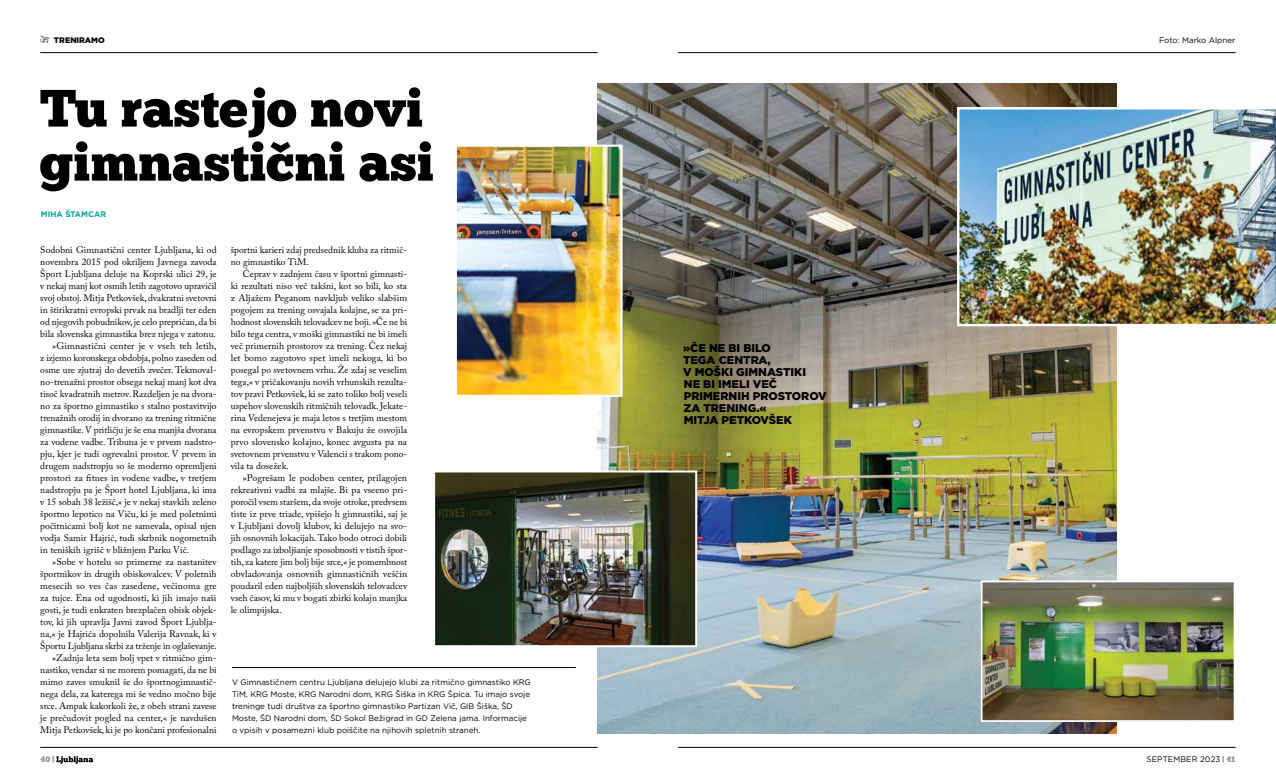
<style>
.page{position:relative;width:1276px;height:780px;background:#fff}
.page>*{position:absolute;margin:0;border:0;box-sizing:border-box;transform-origin:0 0}
.t1{font:52.4px/54px "Chunk Five Ex";color:#000}
.t2{font:900 11.2px/12px "Gotham";color:#000}
.t3{font:9.5px/12px "Adobe Caslon Pro";letter-spacing:.005em;color:#000;text-align:justify}
.t4{font:8px/12px "Gotham";color:#000}
.t5{font:700 8px "Gotham";color:#00a79e}
.t6{font:900 8px "Gotham";color:#000}
.t7{font:8px "Chunk Five Ex";color:#939598}
.s1{font-family:"Chunk Five Ex";color:#939598}
</style>
<div class="page">
<hr style="left:40px;top:52px;width:558px;height:1px;background:#000">
<hr style="left:678px;top:52px;width:557px;height:1px;background:#000">
<hr style="left:40px;top:747px;width:558px;height:1px;background:#000">
<hr style="left:678px;top:747px;width:557px;height:1px;background:#000">
<svg style="left:56px;top:756px;width:37px;height:7px"></svg>
<svg style="left:40px;top:35px;width:9px;height:8px"></svg>
<img style="left:598px;top:84px;width:518px;height:649px">
<img style="left:458px;top:148px;width:161px;height:246px">
<div style="left:455px;top:145px;width:167px;height:252px;border:2px solid #fff"></div>
<img style="left:983px;top:583px;width:249px;height:136px">
<div style="left:980px;top:580px;width:255px;height:142px;border:2px solid #fff"></div>
<img style="left:957px;top:107px;width:319px;height:219px">
<img style="left:436px;top:473px;width:258px;height:171px">
<div style="left:433px;top:470px;width:264px;height:177px;border:2px solid #fff"></div>
<hr style="left:232px;top:667px;width:344px;height:1px;background:#000">
<p class="t6" style="left:54px;top:35px;width:52px">TRENIRAMO</p>
<p class="t4" style="left:1159px;top:34px;width:78px">Foto: Marko Alpner</p>
<h1 class="t1" style="left:40px;top:80px;width:396px">Tu rastejo novi gimnastični asi</h1>
<p class="t5" style="left:41px;top:208px;width:67px">MIHA ŠTAMCAR</p>
<p class="t3" style="left:231px;top:243px;width:178px">športni karieri zdaj predsednik kluba za ritmič&shy;no gimnastiko TiM.</p>
<p class="t3" style="left:231px;top:267px;width:178px;text-indent:12px">Čeprav v zadnjem času v športni gimnasti&shy;ki rezultati niso več takšni, kot so bili, ko sta z Aljažem Peganom navkljub veliko slabšim pogojem za trening osvajala kolajne, se za pri&shy;hodnost slovenskih telovadcev ne boji. »Če ne bi bilo tega centra, v moški gimnastiki ne bi imeli več primernih prostorov za trening. Čez nekaj let bomo zagotovo spet imeli nekoga, ki bo posegal po svetovnem vrhu. Že zdaj se veselim tega,« v pričakovanju novih vrhunskih rezulta&shy;tov pravi Petkovšek, ki se zato toliko bolj veseli uspehov slovenskih ritmičnih telovadk. Jekate&shy;rina Vedenejeva je maja letos s tretjim mestom na evropskem prvenstvu v Bakuju že osvojila prvo slovensko kolajno, konec avgusta pa na svetovnem prvenstvu v Valencii s trakom pono&shy;vila ta dosežek.</p>
<p class="t3" style="left:231px;top:471px;width:178px;text-indent:12px">»Pogrešam le podoben center, prilagojen rekreativni vadbi za mlajše. Bi pa vseeno pri&shy;poročil vsem staršem, da svoje otroke, predvsem tiste iz prve triade, vpišejo h gimnastiki, saj je v Ljubljani dovolj klubov, ki delujejo na svo&shy;jih osnovnih lokacijah. Tako bodo otroci dobili podlago za izboljšanje sposobnosti v tistih špor&shy;tih, za katere jim bolj bije srce,« je pomembnost obvladovanja osnovnih gimnastičnih veščin poudaril eden najboljših slovenskih telovadcev vseh časov, ki mu v bogati zbirki kolajn manjka le olimpijska.</p>
<p class="t3" style="left:40px;top:243px;width:178px">Sodobni Gimnastični center Ljubljana, ki od</p>
<p class="t3" style="left:40px;top:255px;width:178px">novembra 2015 pod okriljem Javnega zavoda</p>
<p class="t3" style="left:40px;top:267px;width:178px">Šport Ljubljana deluje na Koprski ulici 29, je</p>
<p class="t3" style="left:40px;top:279px;width:178px">v nekaj manj kot osmih letih zagotovo upravičil</p>
<p class="t3" style="left:40px;top:291px;width:178px">svoj obstoj. Mitja Petkovšek, dvakratni svetovni</p>
<p class="t3" style="left:40px;top:303px;width:178px">in štirikratni evropski prvak na bradlji ter eden</p>
<p class="t3" style="left:40px;top:315px;width:178px">od njegovih pobudnikov, je celo prepričan, da bi</p>
<p class="t3" style="left:40px;top:327px;width:177px">bila slovenska gimnastika brez njega v zatonu.</p>
<p class="t3" style="left:52px;top:339px;width:166px">»Gimnastični center je v vseh teh letih,</p>
<p class="t3" style="left:40px;top:351px;width:178px">z izjemo koronskega obdobja, polno zaseden od</p>
<p class="t3" style="left:40px;top:363px;width:178px">osme ure zjutraj do devetih zvečer. Tekmoval-</p>
<p class="t3" style="left:40px;top:375px;width:178px">no-trenažni prostor obsega nekaj manj kot dva</p>
<p class="t3" style="left:40px;top:387px;width:178px">tisoč kvadratnih metrov. Razdeljen je na dvora-</p>
<p class="t3" style="left:40px;top:399px;width:178px">no za športno gimnastiko s stalno postavitvijo</p>
<p class="t3" style="left:40px;top:411px;width:178px">trenažnih orodij in dvorano za trening ritmične</p>
<p class="t3" style="left:40px;top:423px;width:178px">gimnastike. V pritličju je še ena manjša dvorana</p>
<p class="t3" style="left:40px;top:435px;width:178px">za vodene vadbe. Tribuna je v prvem nadstro-</p>
<p class="t3" style="left:40px;top:447px;width:178px">pju, kjer je tudi ogrevalni prostor. V prvem in</p>
<p class="t3" style="left:40px;top:459px;width:178px">drugem nadstropju so še moderno opremljeni</p>
<p class="t3" style="left:40px;top:471px;width:178px">prostori za fitnes in vodene vadbe, v tretjem</p>
<p class="t3" style="left:40px;top:483px;width:178px">nadstropju pa je Šport hotel Ljubljana, ki ima</p>
<p class="t3" style="left:40px;top:495px;width:178px">v 15 sobah 38 ležišč,« je v nekaj stavkih zeleno</p>
<p class="t3" style="left:40px;top:507px;width:178px">športno lepotico na Viču, ki je med poletnimi</p>
<p class="t3" style="left:40px;top:519px;width:178px">počitnicami bolj kot ne samevala, opisal njen</p>
<p class="t3" style="left:40px;top:531px;width:178px">vodja Samir Hajrić, tudi skrbnik nogometnih</p>
<p class="t3" style="left:40px;top:543px;width:150px">in teniških igrišč v bližnjem Parku Vič.</p>
<p class="t3" style="left:52px;top:555px;width:166px">»Sobe v hotelu so primerne za nastanitev</p>
<p class="t3" style="left:40px;top:567px;width:178px">športnikov in drugih obiskovalcev. V poletnih</p>
<p class="t3" style="left:40px;top:579px;width:178px">mesecih so ves čas zasedene, večinoma gre</p>
<p class="t3" style="left:40px;top:591px;width:178px">za tujce. Ena od ugodnosti, ki jih imajo naši</p>
<p class="t3" style="left:40px;top:603px;width:178px">gosti, je tudi enkraten brezplačen obisk objek-</p>
<p class="t3" style="left:40px;top:615px;width:178px">tov, ki jih upravlja Javni zavod Šport Ljublja-</p>
<p class="t3" style="left:40px;top:627px;width:178px">na,« je Hajrića dopolnila Valerija Ravnak, ki v</p>
<p class="t3" style="left:40px;top:639px;width:178px">Športu Ljubljana skrbi za trženje in oglaševanje.</p>
<p class="t3" style="left:52px;top:651px;width:166px">»Zadnja leta sem bolj vpet v ritmično gim-</p>
<p class="t3" style="left:40px;top:663px;width:178px">nastiko, vendar si ne morem pomagati, da ne bi</p>
<p class="t3" style="left:40px;top:675px;width:178px">mimo zaves smuknil še do športnogimnastič-</p>
<p class="t3" style="left:40px;top:687px;width:178px">nega dela, za katerega mi še vedno močno bije</p>
<p class="t3" style="left:40px;top:699px;width:178px">srce. Ampak kakorkoli že, z obeh strani zavese</p>
<p class="t3" style="left:40px;top:711px;width:178px">je prečudovit pogled na center,« je navdušen</p>
<p class="t3" style="left:40px;top:723px;width:178px">Mitja Petkovšek, ki je po končani profesionalni</p>
<p class="t4" style="left:232px;top:676px;width:300px">V Gimnastičnem centru Ljubljana delujejo klubi za ritmično gimnastiko KRG TiM, KRG Moste, KRG Narodni dom, KRG Šiška in KRG Špica. Tu imajo svoje treninge tudi društva za športno gimnastiko Partizan Vič, GIB Šiška, ŠD Moste, ŠD Narodni dom, ŠD Sokol Bežigrad in GD Zelena jama. Informacije o vpisih v posamezni klub poiščite na njihovih spletnih straneh.</p>
<p class="t2" style="left:683px;top:341px;width:145px">»ČE NE BI BILO<br>TEGA CENTRA,<br>V MOŠKI GIMNASTIKI<br>NE BI IMELI VEČ<br>PRIMERNIH PROSTOROV<br>ZA TRENING.«<br>MITJA PETKOVŠEK</p>
<p class="t7" style="left:41px;top:753px;width:15px">40 |</p>
<p class="t4" style="left:1146px;top:752px;width:90px">SEPTEMBER 2023 <span class="s1">| 41</span></p>
</div>
